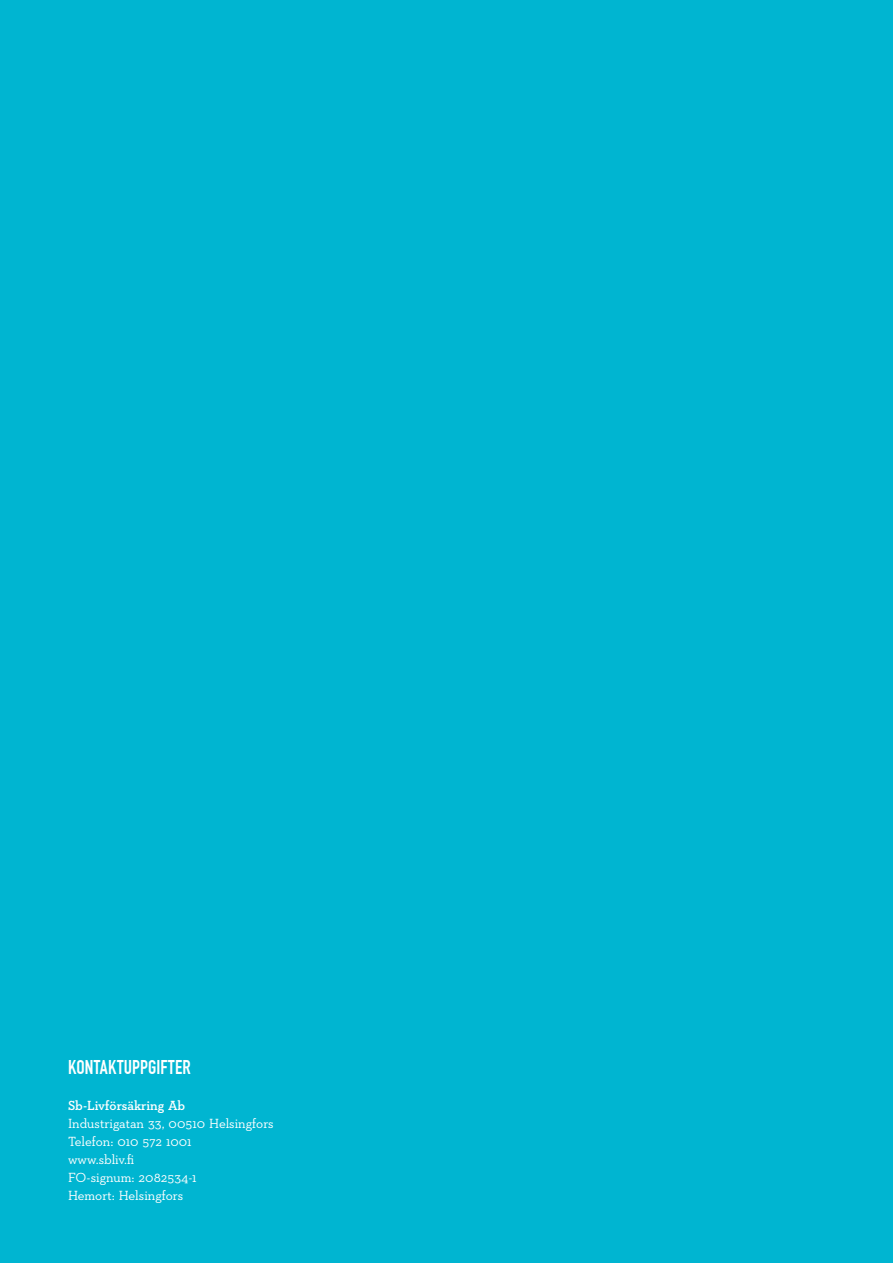
<style>
.page{position:relative;width:893px;height:1263px;background:#00b5d1}
.page>*{position:absolute;margin:0;border:0;box-sizing:border-box;transform-origin:0 0}
.t1{font:700 19.5px "DIN Condensed";letter-spacing:.005em;color:#fff}
.t2{font:13.5px/18px "Neutraface Slab Text";color:#fff}
.t3{font:600 13.5px "Neutraface Slab Text";color:#fff}
</style>
<div class="page">
<h1 class="t1" style="left:68px;top:1055px;width:124px">KONTAKTUPPGIFTER</h1>
<p class="t3" style="left:68px;top:1097px;width:119px">Sb-Livförsäkring Ab</p>
<p class="t2" style="left:68px;top:1114px;width:207px">Industrigatan 33, 00510 Helsingfors<br>Telefon: 010 572 1001<br>www.sbliv.fi<br>FO-signum: 2082534-1<br>Hemort: Helsingfors</p>
</div>
